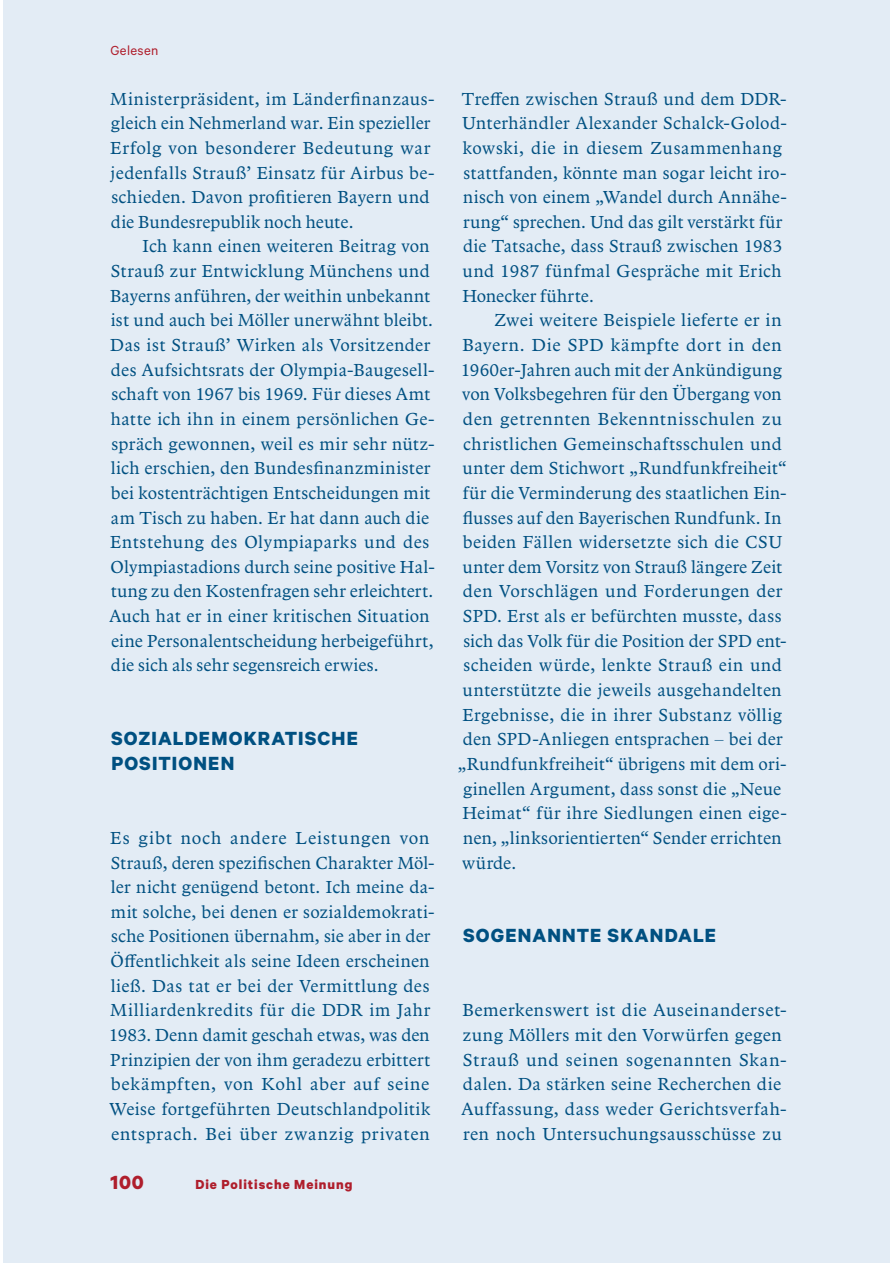
<style>
.page{position:relative;width:893px;height:1263px;background:#fff}
.page>*{position:absolute;margin:0;border:0;box-sizing:border-box;transform-origin:0 0}
.t1{font:700 21.45px/24.6px "Calibre";letter-spacing:.05em;color:#005081}
.t2{font:700 21.45px "Calibre";color:#af1e2c}
.t3{font:18px/24.6px "Arbesco DT";letter-spacing:.02em;color:#005081}
.t4{font:18px "Arbesco DT";letter-spacing:.04em;color:#005081}
.t5{font:700 14.85px "Calibre";letter-spacing:.065em;color:#af1e2c}
.t6{font:14.85px "Calibre";letter-spacing:.025em;color:#af1e2c}
</style>
<div class="page">
<div style="left:3px;top:0;width:887px;height:1263px;background:#e3ecf5"></div>
<p class="t6" style="left:110px;top:46px;width:50px">Gelesen</p>
<p class="t3" style="left:110px;top:88px;width:326px">Ministerpräsident, im Länderfinanzaus&shy;gleich ein Nehmerland war. Ein spezieller Erfolg von besonderer Bedeutung war jedenfalls Strauß’ Einsatz für Airbus be&shy;schieden. Davon profitieren Bayern und die Bundesrepublik noch heute.</p>
<p class="t3" style="left:109px;top:235px;width:326px;text-indent:33px">Ich kann einen weiteren Beitrag von Strauß zur Entwicklung Münchens und Bayerns anführen, der weithin unbekannt ist und auch bei Möller unerwähnt bleibt.<br>Das ist Strauß’ Wirken als Vorsitzender des Aufsichtsrats der Olympia-Baugesell&shy;schaft von 1967 bis 1969. Für dieses Amt hatte ich ihn in einem persönlichen Ge&shy;spräch gewonnen, weil es mir sehr nütz&shy;lich erschien, den Bundesfinanzminister bei kostenträchtigen Entscheidungen mit am Tisch zu haben. Er hat dann auch die Entstehung des Olympiaparks und des Olympiastadions durch seine positive Hal&shy;tung zu den Kostenfragen sehr erleichtert.<br>Auch hat er in einer kritischen Situation eine Personalentscheidung herbeigeführt, die sich als sehr segensreich erwies.</p>
<p class="t1" style="left:111px;top:728px;width:248px">SOZIALDEMOKRATISCHE<br>POSITIONEN</p>
<p class="t3" style="left:109px;top:827px;width:327px">Es gibt noch andere Leistungen von Strauß, deren spezifischen Charakter Möl&shy;ler nicht genügend betont. Ich meine da&shy;mit solche, bei denen er sozialdemokrati&shy;sche Positionen übernahm, sie aber in der Öffentlichkeit als seine Ideen erscheinen ließ. Das tat er bei der Vermittlung des Milliardenkredits für die DDR im Jahr 1983. Denn damit geschah etwas, was den Prinzipien der von ihm geradezu erbittert bekämpften, von Kohl aber auf seine Weise fortgeführten Deutschlandpolitik entsprach. Bei über zwanzig privaten</p>
<p class="t2" style="left:110px;top:1175px;width:35px">100</p>
<p class="t5" style="left:195px;top:1179px;width:158px">Die Politische Meinung</p>
<p class="t3" style="left:462px;top:88px;width:326px">Treffen zwischen Strauß und dem DDR-Unterhändler Alexander Schalck-Golod&shy;kowski, die in diesem Zusammenhang stattfanden, könnte man sogar leicht iro&shy;nisch von einem „Wandel durch Annähe&shy;rung“ sprechen. Und das gilt verstärkt für die Tatsache, dass Strauß zwischen 1983 und 1987 fünfmal Gespräche mit Erich Honecker führte.</p>
<p class="t3" style="left:494px;top:309px;width:289px">Zwei weitere Beispiele lieferte er in</p>
<p class="t3" style="left:462px;top:334px;width:321px">Bayern. Die SPD kämpfte dort in den</p>
<p class="t3" style="left:461px;top:359px;width:322px">1960er-Jahren auch mit der Ankündigung</p>
<p class="t3" style="left:462px;top:383px;width:321px">von Volksbegehren für den Übergang von</p>
<p class="t4" style="left:463px;top:412px;width:320px">den getrennten Bekenntnisschulen zu</p>
<p class="t3" style="left:463px;top:433px;width:320px">christlichen Gemeinschaftsschulen und</p>
<p class="t3" style="left:463px;top:457px;width:326px">unter dem Stichwort „Rundfunkfreiheit“</p>
<p class="t3" style="left:463px;top:482px;width:325px">für die Verminderung des staatlichen Ein-</p>
<p class="t3" style="left:463px;top:506px;width:320px">flusses auf den Bayerischen Rundfunk. In</p>
<p class="t3" style="left:463px;top:531px;width:321px">beiden Fällen widersetzte sich die CSU</p>
<p class="t3" style="left:463px;top:556px;width:321px">unter dem Vorsitz von Strauß längere Zeit</p>
<p class="t3" style="left:463px;top:580px;width:321px">den Vorschlägen und Forderungen der</p>
<p class="t3" style="left:463px;top:605px;width:320px">SPD. Erst als er befürchten musste, dass</p>
<p class="t3" style="left:463px;top:630px;width:325px">sich das Volk für die Position der SPD ent-</p>
<p class="t3" style="left:463px;top:654px;width:320px">scheiden würde, lenkte Strauß ein und</p>
<p class="t3" style="left:463px;top:679px;width:321px">unterstützte die jeweils ausgehandelten</p>
<p class="t3" style="left:462px;top:704px;width:321px">Ergebnisse, die in ihrer Substanz völlig</p>
<p class="t3" style="left:463px;top:728px;width:321px">den SPD-Anliegen entsprachen – bei der</p>
<p class="t3" style="left:458px;top:753px;width:330px">„Rundfunkfreiheit“ übrigens mit dem ori-</p>
<p class="t3" style="left:463px;top:777px;width:320px">ginellen Argument, dass sonst die „Neue</p>
<p class="t3" style="left:462px;top:802px;width:326px">Heimat“ für ihre Siedlungen einen eige-</p>
<p class="t3" style="left:463px;top:827px;width:320px">nen, „linksorientierten“ Sender errichten</p>
<p class="t3" style="left:462px;top:851px;width:56px">würde.</p>
<p class="t1" style="left:463px;top:925px;width:254px">SOGENANNTE SKANDALE</p>
<p class="t3" style="left:461px;top:999px;width:327px">Bemerkenswert ist die Auseinanderset&shy;zung Möllers mit den Vorwürfen gegen Strauß und seinen sogenannten Skan&shy;dalen. Da stärken seine Recherchen die Auffassung, dass weder Gerichtsverfah&shy;ren noch Untersuchungsausschüsse zu</p>
</div>
